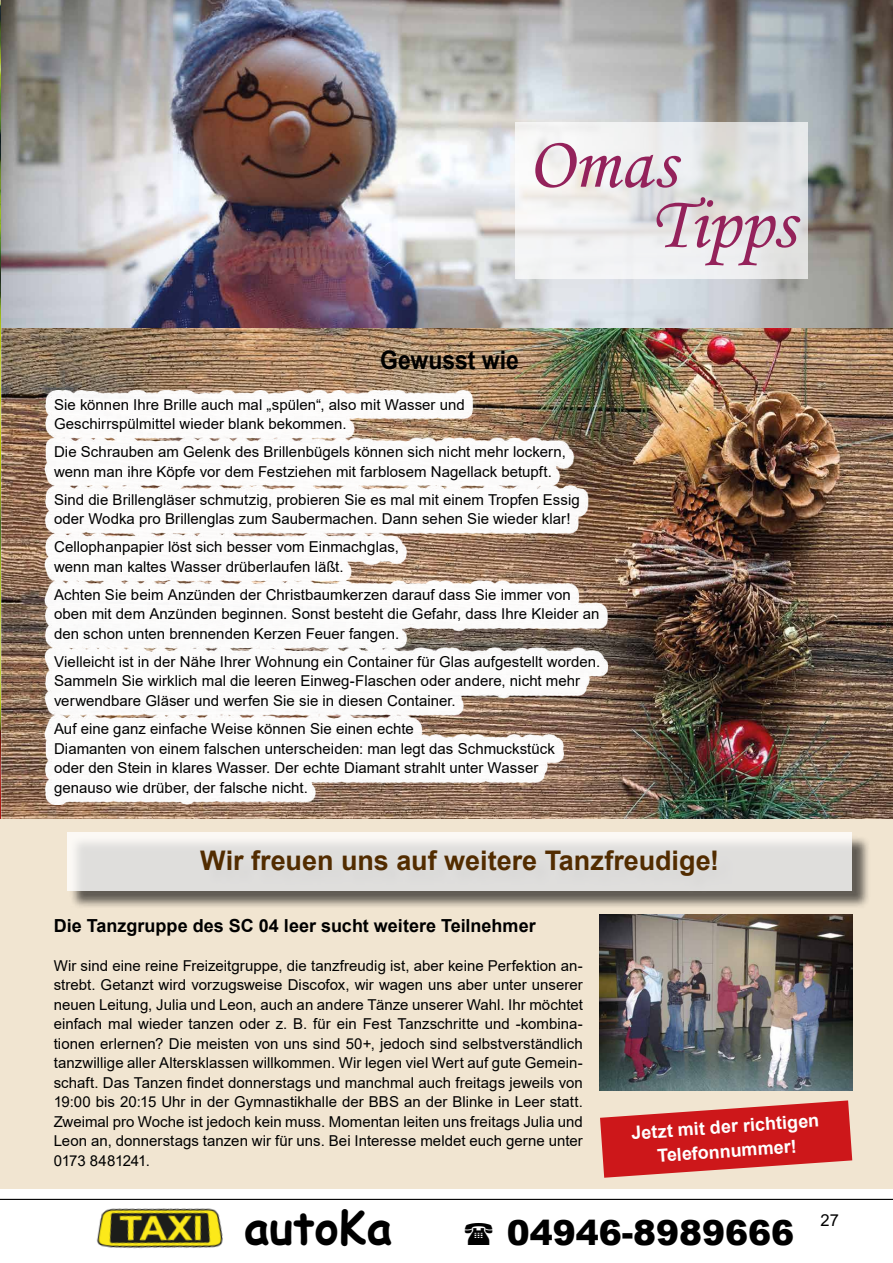
<style>
.page{position:relative;width:893px;height:1263px;background:#fff}
.page>*{position:absolute;margin:0;border:0;box-sizing:border-box;transform-origin:0 0}
.t1{font:75px/60px "Monotype Corsiva";color:#94225b}
.t2{font:700 45.75px "Comic Sans MS";color:#000}
.t3{font:900 34.5px "Arial";color:#000}
.t4{font:700 27px "Arial";color:#522c00}
.t5{font:700 25.5px "Arial";color:#000;scale:.9 1}
.t6{font:700 18px "Arial";color:#000}
.t7{font:700 18px/24.5px "Arial";color:#fff;text-align:center}
.t8{font:16.5px "Arial";color:#000}
.t9{font:15px/19.5px "Arial";letter-spacing:.005em;color:#000}
</style>
<div class="page">
<hr style="left:0;top:1199px;width:893px;height:1px;background:#000">
<img style="left:96px;top:1208px;width:127px;height:41px">
<img style="left:1px;top:0;width:892px;height:326px">
<img style="left:1px;top:326px;width:892px;height:493px">
<svg style="left:515px;top:122px;width:293px;height:156px;fill:#eceded"></svg>
<svg style="left:45px;top:390px;width:563px;height:415px"></svg>
<img style="left:0;top:0;width:1px;height:966px">
<div style="left:1px;top:819px;width:892px;height:370px;background:#f1e5d1"></div>
<div style="left:70px;top:835px;width:801px;height:75px;background:#000;opacity:.75"></div>
<div style="left:67px;top:833px;width:785px;height:58px;background:linear-gradient(to bottom,#efedea,#d8d7d6)"></div>
<img style="left:600px;top:915px;width:252px;height:175px">
<svg style="left:600px;top:1100px;width:252px;height:78px"></svg>
<h1 class="t1" style="left:651px;top:134px;width:146px;text-indent:-123px">Omas<br>Tipps</h1>
<h3 class="t5" style="left:380px;top:342px;width:156px">Gewusst wie</h3>
<p class="t9" style="left:54px;top:395px;width:412px">Sie können Ihre Brille auch mal „spülen“, also mit Wasser und<br>Geschirrspülmittel wieder blank bekommen.</p>
<p class="t9" style="left:54px;top:442px;width:513px">Die Schrauben am Gelenk des Brillenbügels können sich nicht mehr lockern, wenn man ihre Köpfe vor dem Festziehen mit farblosem Nagellack betupft.</p>
<p class="t9" style="left:54px;top:490px;width:527px">Sind die Brillengläser schmutzig, probieren Sie es mal mit einem Tropfen Essig oder Wodka pro Brillenglas zum Saubermachen. Dann sehen Sie wieder klar!</p>
<p class="t9" style="left:54px;top:537px;width:346px">Cellophanpapier löst sich besser vom Einmachglas, wenn man kaltes Wasser drüberlaufen läßt.</p>
<p class="t9" style="left:54px;top:585px;width:547px">Achten Sie beim Anzünden der Christbaumkerzen darauf dass Sie immer von oben mit dem Anzünden beginnen. Sonst besteht die Gefahr, dass Ihre Kleider an den schon unten brennenden Kerzen Feuer fangen.</p>
<p class="t9" style="left:54px;top:652px;width:548px">Vielleicht ist in der Nähe Ihrer Wohnung ein Container für Glas aufgestellt worden.<br>Sammeln Sie wirklich mal die leeren Einweg-Flaschen oder andere, nicht mehr verwendbare Gläser und werfen Sie sie in diesen Container.</p>
<p class="t9" style="left:54px;top:719px;width:502px">Auf eine ganz einfache Weise können Sie einen echte<br>Diamanten von einem falschen unterscheiden: man legt das Schmuckstück oder den Stein in klares Wasser. Der echte Diamant strahlt unter Wasser genauso wie drüber, der falsche nicht.</p>
<h3 class="t4" style="left:200px;top:841px;width:520px">Wir freuen uns auf weitere Tanzfreudige!</h3>
<p class="t6" style="left:54px;top:912px;width:483px">Die Tanzgruppe des SC 04 leer sucht weitere Teilnehmer</p>
<p class="t9" style="left:54px;top:955px;width:531px;text-align:justify">Wir sind eine reine Freizeitgruppe, die tanzfreudig ist, aber keine Perfektion an&shy;strebt. Getanzt wird vorzugsweise Discofox, wir wagen uns aber unter unserer neuen Leitung, Julia und Leon, auch an andere Tänze unserer Wahl. Ihr möchtet einfach mal wieder tanzen oder z. B. für ein Fest Tanzschritte und -kombina&shy;tionen erlernen? Die meisten von uns sind 50+, jedoch sind selbstverständlich tanzwillige aller Altersklassen willkommen. Wir legen viel Wert auf gute Gemein&shy;schaft. Das Tanzen findet donnerstags und manchmal auch freitags jeweils von 19:00 bis 20:15 Uhr in der Gymnastikhalle der BBS an der Blinke in Leer statt.<br>Zweimal pro Woche ist jedoch kein muss. Momentan leiten uns freitags Julia und Leon an, donnerstags tanzen wir für uns. Bei Interesse meldet euch gerne unter 0173 8481241.</p>
<p class="t7" style="left:630px;top:1121px;width:190px;rotate:-4deg">Jetzt mit der richtigen<br>Telefonnummer!</p>
<h2 class="t2" style="left:244px;top:1193px;width:149px">autoKa</h2>
<h3 class="t3" style="left:507px;top:1208px;width:289px">04946-8989666</h3>
<p class="t8" style="left:821px;top:1209px;width:20px">27</p>
</div>
